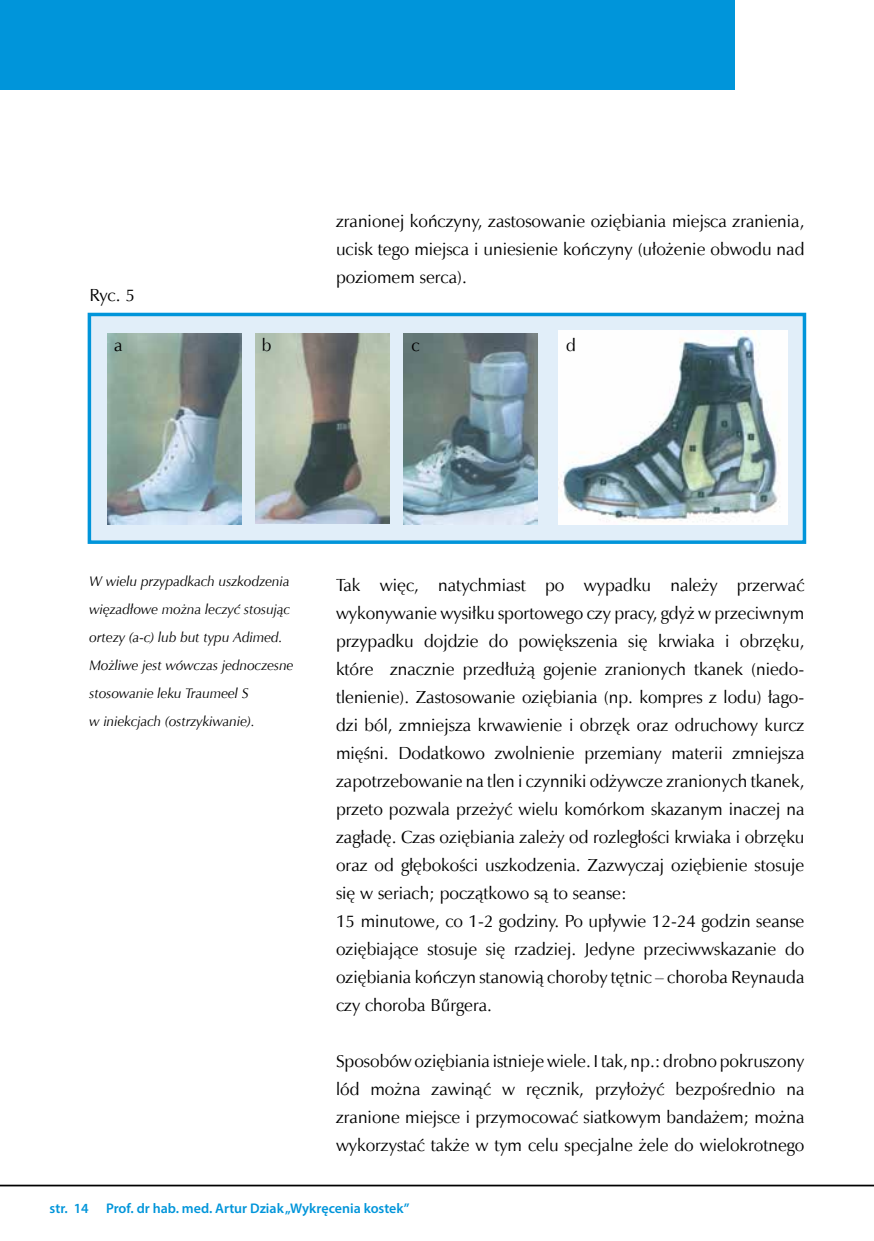
<style>
.page{position:relative;width:874px;height:1241px;background:#fff}
.page>*{position:absolute;margin:0;border:0;box-sizing:border-box;transform-origin:0 0}
.t1{font:17.5px/28px "Zapf Humnst EU";color:#000;text-align:justify}
.t2{font:italic 14px/28px "Zapf Humnst EU";color:#000}
.t3{font:600 14px "Myriad Pro";color:#0095da}
</style>
<div class="page">
<hr style="left:0;top:1184px;width:873px;height:2px;background:#000">
<div style="left:0;top:0;width:734px;height:89px;background:#0095da"></div>
<div style="left:88px;top:313px;width:717px;height:231px;background:#e1eef9;border:4px solid #0095da"></div>
<img style="left:256px;top:333px;width:133px;height:190px">
<img style="left:107px;top:333px;width:134px;height:191px">
<img style="left:403px;top:333px;width:134px;height:192px">
<img style="left:558px;top:331px;width:229px;height:194px">
<p class="t1" style="left:89px;top:281px;width:47px">Ryc. 5</p>
<p class="t1" style="left:336px;top:207px;width:469px">zranionej kończyny, zastosowanie oziębiania miejsca zranienia, ucisk tego miejsca i uniesienie kończyny (ułożenie obwodu nad poziomem serca).</p>
<p class="t1" style="left:114px;top:331px;width:10px">a</p>
<p class="t1" style="left:262px;top:331px;width:11px">b</p>
<p class="t1" style="left:411px;top:331px;width:10px">c</p>
<p class="t1" style="left:566px;top:331px;width:11px">d</p>
<p class="t2" style="left:89px;top:567px;width:205px">W wielu przypadkach uszkodzenia więzadłowe można leczyć stosując ortezy (a-c) lub but typu Adimed.<br>Możliwe jest wówczas jednoczesne stosowanie leku Traumeel S<br>w iniekcjach (ostrzykiwanie).</p>
<p class="t1" style="left:336px;top:571px;width:469px;text-align:left">Tak więc, natychmiast po wypadku należy przerwać wykonywanie wysiłku sportowego czy pracy, gdyż w przeciwnym przypadku dojdzie do powiększenia się krwiaka i obrzęku, które znacznie przedłużą gojenie zranionych tkanek (niedo&shy;tlenienie). Zastosowanie oziębiania (np. kompres z lodu) łago-- dzi ból, zmniejsza krwawienie i obrzęk oraz odruchowy kurcz mięśni. Dodatkowo zwolnienie przemiany materii zmniejsza zapotrzebowanie na tlen i czynniki odżywcze zranionych tkanek, przeto pozwala przeżyć wielu komórkom skazanym inaczej na zagładę. Czas oziębiania zależy od rozległości krwiaka i obrzęku oraz od głębokości uszkodzenia. Zazwyczaj oziębienie stosuje się w seriach; początkowo są to seanse:<br>15 minutowe, co 1-2 godziny. Po upływie 12-24 godzin seanse oziębiające stosuje się rzadziej. Jedyne przeciwwskazanie do oziębiania kończyn stanowią choroby tętnic – choroba Reynauda czy choroba Bűrgera.</p>
<p class="t1" style="left:336px;top:1047px;width:469px">Sposobów oziębiania istnieje wiele. I tak, np.: drobno pokruszony lód można zawinąć w ręcznik, przyłożyć bezpośrednio na zranione miejsce i przymocować siatkowym bandażem; można wykorzystać także w tym celu specjalne żele do wielokrotnego</p>
<p class="t3" style="left:50px;top:1199px;width:361px">str. 14 Prof. dr hab. med. Artur Dziak „Wykręcenia kostek”</p>
</div>
